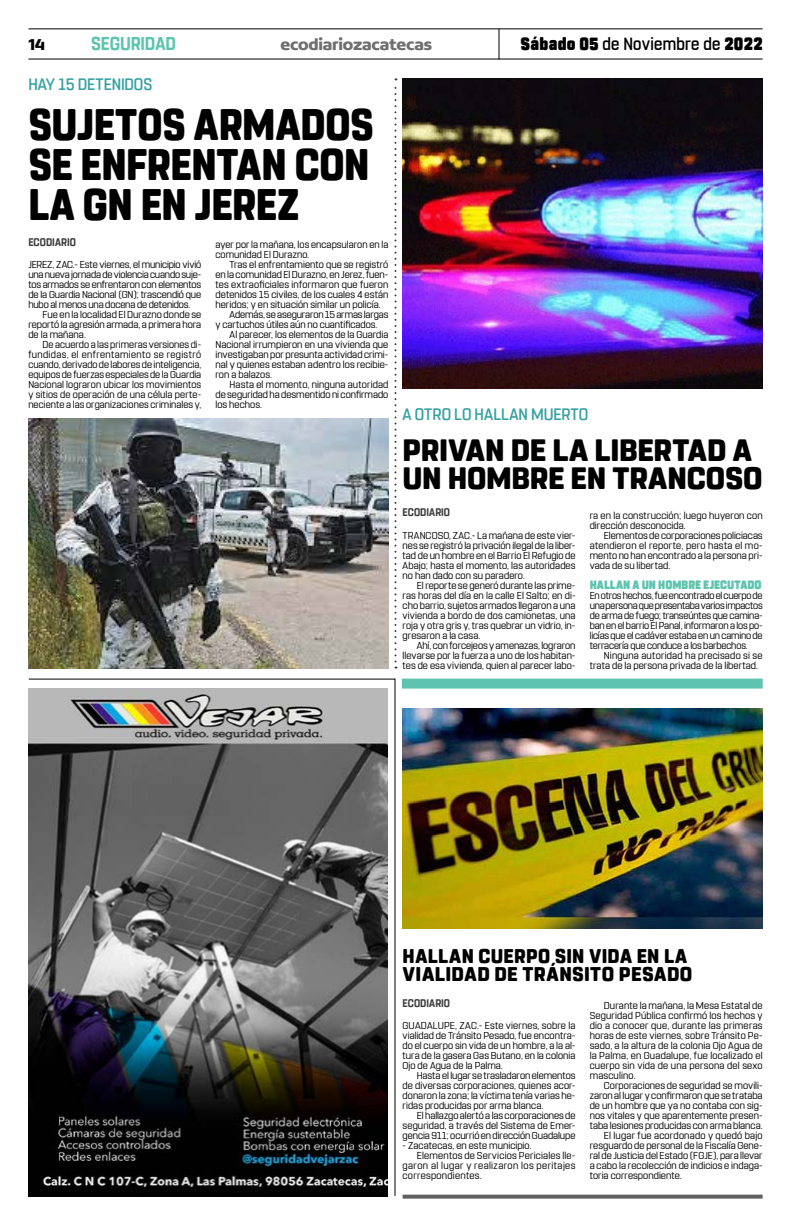
<style>
.page{position:relative;width:791px;height:1225px;background:#fff}
.page>*{position:absolute;margin:0;border:0;box-sizing:border-box;transform-origin:0 0}
.t1{font:800 44px/40px "Rohn Rounded";letter-spacing:-.01em;color:#000;text-align:justify;scale:.91 1}
.t2{font:800 30.8px/28px "Rohn Rounded";letter-spacing:-.005em;color:#000}
.t3{font:800 19.8px/18px "Rohn Rounded";letter-spacing:.02em;color:#000}
.t4{font:700 18.6px "Rohn Rounded";letter-spacing:-.01em;color:#5ec4af;scale:.91 1}
.t5{font:500 17.6px "Rohn Rounded";letter-spacing:.015em;color:#000;scale:.91 1}
.t6{font:700 16.9px "Concord";letter-spacing:-.01em;color:#706f6f}
.t7{font:700 16.9px "Concord";color:#000}
.t8{font:500 16.5px "Rohn Rounded";letter-spacing:.005em;color:#36a1a1;scale:.95 1}
.t9{font:900 12.1px "Rohn Rounded";color:#5ec4af;scale:.91 1}
.t10{font:700 11px "Rohn Rounded";letter-spacing:.005em;color:#3d3d3d;scale:.91 1}
.t11{font:10px/10px "Rohn Rounded";letter-spacing:.005em;color:#000;text-align:justify}
.t12{font:10px "Rohn Rounded";letter-spacing:.04em;color:#000}
.t13{font:10px "Rohn Rounded";letter-spacing:-.015em;color:#000}
.t14{font:10px "Rohn Rounded";letter-spacing:.03em;color:#000}
.s1{font-weight:900}
</style>
<div class="page">
<hr style="left:28px;top:28px;width:735px;height:1px;background:#000">
<hr style="left:28px;top:59px;width:735px;height:1px;background:#000">
<hr style="left:498px;top:29px;width:1px;height:31px;background:#000">
<svg style="left:403px;top:1194px;width:360px;height:4px"></svg>
<div style="left:402px;top:678px;width:361px;height:10px;background:#5ec4af"></div>
<svg style="left:28px;top:678px;width:368px;height:519px"></svg>
<img style="left:28px;top:688px;width:360px;height:508px">
<img style="left:28px;top:418px;width:360px;height:250px">
<svg style="left:394px;top:78px;width:2px;height:590px"></svg>
<img style="left:403px;top:78px;width:360px;height:310px">
<img style="left:403px;top:708px;width:360px;height:220px">
<h3 class="t7" style="left:28px;top:34px;width:18px">14</h3>
<h3 class="t4" style="left:91px;top:32px;width:95px">SEGURIDAD</h3>
<h3 class="t6" style="left:280px;top:34px;width:153px">ecodiariozacatecas</h3>
<h3 class="t5" style="left:520px;top:33px;width:268px"><span class="s1">Sábado 05</span> de Noviembre de <span class="s1">2022</span></h3>
<h3 class="t8" style="left:28px;top:75px;width:132px">HAY 15 DETENIDOS</h3>
<h1 class="t1" style="left:28px;top:105px;width:381px">SUJETOS ARMADOS SE ENFRENTAN CON LA GN EN JEREZ</h1>
<p class="t10" style="left:28px;top:236px;width:54px">ECODIARIO</p>
<p class="t11" style="left:215px;top:240px;width:174px">ayer por la mañana, los encapsularon en la comunidad El Durazno.</p>
<p class="t11" style="left:230px;top:260px;width:160px">Tras el enfrentamiento que se registró</p>
<p class="t11" style="left:215px;top:270px;width:174px">en la comunidad El Durazno, en Jerez, fuen-</p>
<p class="t11" style="left:215px;top:280px;width:174px">tes extraoficiales informaron que fueron</p>
<p class="t11" style="left:215px;top:290px;width:174px">detenidos 15 civiles, de los cuales 4 están</p>
<p class="t11" style="left:215px;top:300px;width:167px">heridos; y en situación similar un policía.</p>
<p class="t13" style="left:230px;top:309px;width:160px">Además, se aseguraron 15 armas largas</p>
<p class="t11" style="left:215px;top:320px;width:163px">y cartuchos útiles aún no cuantificados.</p>
<p class="t11" style="left:230px;top:330px;width:160px">Al parecer, los elementos de la Guardia</p>
<p class="t11" style="left:215px;top:340px;width:174px">Nacional irrumpieron en una vivienda que</p>
<p class="t11" style="left:215px;top:350px;width:174px">investigaban por presunta actividad crimi-</p>
<p class="t11" style="left:215px;top:360px;width:174px">nal y quienes estaban adentro los recibie-</p>
<p class="t11" style="left:215px;top:370px;width:58px">ron a balazos.</p>
<p class="t11" style="left:230px;top:380px;width:160px">Hasta el momento, ninguna autoridad</p>
<p class="t11" style="left:215px;top:390px;width:174px">de seguridad ha desmentido ni confirmado</p>
<p class="t11" style="left:215px;top:400px;width:48px">los hechos.</p>
<p class="t11" style="left:28px;top:260px;width:174px">JEREZ, ZAC.- Este viernes, el municipio vivió una nueva jornada de violencia cuando suje&shy;tos armados se enfrentaron con elementos de la Guardia Nacional (GN); trascendió que hubo al menos una docena de detenidos.</p>
<p class="t11" style="left:28px;top:310px;width:174px;text-indent:14px">Fue en la localidad El Durazno donde se reportó la agresión armada, a primera hora de la mañana.</p>
<p class="t11" style="left:28px;top:340px;width:174px;text-indent:14px">De acuerdo a las primeras versiones di&shy;fundidas, el enfrentamiento se registró cuando, derivado de labores de inteligencia, equipos de fuerzas especiales de la Guardia Nacional lograron ubicar los movimientos y sitios de operación de una célula perte&shy;neciente a las organizaciones criminales y,</p>
<h3 class="t8" style="left:403px;top:405px;width:197px">A OTRO LO HALLAN MUERTO</h3>
<h2 class="t2" style="left:403px;top:436px;width:361px">PRIVAN DE LA LIBERTAD A<br>UN HOMBRE EN TRANCOSO</h2>
<p class="t10" style="left:403px;top:506px;width:54px">ECODIARIO</p>
<p class="t11" style="left:590px;top:510px;width:174px">ra en la construcción; luego huyeron con dirección desconocida.</p>
<p class="t11" style="left:590px;top:530px;width:174px;text-indent:14px">Elementos de corporaciones policiacas atendieron el reporte, pero hasta el mo&shy;mento no han encontrado a la persona pri&shy;vada de su libertad.</p>
<p class="t9" style="left:590px;top:577px;width:191px">HALLAN A UN HOMBRE EJECUTADO</p>
<p class="t11" style="left:590px;top:590px;width:174px">En otros hechos, fue encontrado el cuerpo de una persona que presentaba varios impactos de arma de fuego; transeúntes que camina&shy;ban en el barrio El Panal, informaron a los po&shy;licías que el cadáver estaba en un camino de terracería que conduce a los barbechos.</p>
<p class="t11" style="left:590px;top:650px;width:174px;text-indent:14px">Ninguna autoridad ha precisado si se trata de la persona privada de la libertad.</p>
<p class="t11" style="left:403px;top:530px;width:174px">TRANCOSO, ZAC.- La mañana de este vier&shy;nes se registró la privación ilegal de la liber&shy;tad de un hombre en el Barrio El Refugio de Abajo; hasta el momento, las autoridades no han dado con su paradero.</p>
<p class="t11" style="left:403px;top:580px;width:174px;text-indent:14px">El reporte se generó durante las prime&shy;ras horas del día en la calle El Salto; en di&shy;cho barrio, sujetos armados llegaron a una vivienda a bordo de dos camionetas, una roja y otra gris y, tras quebrar un vidrio, in&shy;gresaron a la casa.</p>
<p class="t11" style="left:403px;top:640px;width:174px;text-indent:14px">Ahí, con forcejeos y amenazas, lograron llevarse por la fuerza a uno de los habitan&shy;tes de esa vivienda, quien al parecer labo-</p>
<h3 class="t3" style="left:403px;top:947px;width:291px">HALLAN CUERPO SIN VIDA EN LA<br>VIALIDAD DE TRÁNSITO PESADO</h3>
<p class="t10" style="left:403px;top:996px;width:54px">ECODIARIO</p>
<p class="t11" style="left:590px;top:1000px;width:174px;text-indent:14px">Durante la mañana, la Mesa Estatal de Seguridad Pública confirmó los hechos y dio a conocer que, durante las primeras horas de este viernes, sobre Tránsito Pe&shy;sado, a la altura de la colonia Ojo Agua de la Palma, en Guadalupe, fue localizado el cuerpo sin vida de una persona del sexo masculino.</p>
<p class="t11" style="left:604px;top:1080px;width:160px">Corporaciones de seguridad se movili-</p>
<p class="t11" style="left:590px;top:1090px;width:174px">zaron al lugar y confirmaron que se trataba</p>
<p class="t11" style="left:590px;top:1100px;width:174px">de un hombre que ya no contaba con sig-</p>
<p class="t11" style="left:590px;top:1110px;width:174px">nos vitales y que aparentemente presen-</p>
<p class="t11" style="left:590px;top:1120px;width:174px">taba lesiones producidas con arma blanca.</p>
<p class="t11" style="left:604px;top:1130px;width:160px">El lugar fue acordonado y quedó bajo</p>
<p class="t11" style="left:590px;top:1140px;width:174px">resguardo de personal de la Fiscalía Gene-</p>
<p class="t11" style="left:590px;top:1150px;width:174px">ral de Justicia del Estado (FGJE), para llevar</p>
<p class="t11" style="left:590px;top:1160px;width:174px">a cabo la recolección de indicios e indaga-</p>
<p class="t11" style="left:590px;top:1170px;width:94px">toria correspondiente.</p>
<p class="t11" style="left:403px;top:1020px;width:174px">GUADALUPE, ZAC.- Este viernes, sobre la vialidad de Tránsito Pesado, fue encontra&shy;do el cuerpo sin vida de un hombre, a la al&shy;tura de la gasera Gas Butano, en la colonia Ojo de Agua de la Palma.</p>
<p class="t11" style="left:403px;top:1070px;width:174px;text-indent:14px">Hasta el lugar se trasladaron elementos de diversas corporaciones, quienes acor&shy;donaron la zona; la víctima tenía varias he&shy;ridas producidas por arma blanca.</p>
<p class="t11" style="left:403px;top:1110px;width:174px;text-indent:14px">El hallazgo alertó a las corporaciones de seguridad, a través del Sistema de Emer&shy;gencia 911; ocurrió en dirección Guadalupe</p>
<p class="t11" style="left:403px;top:1140px;width:131px">- Zacatecas, en este municipio.</p>
<p class="t11" style="left:417px;top:1150px;width:160px">Elementos de Servicios Periciales lle-</p>
<p class="t12" style="left:403px;top:1159px;width:174px">garon al lugar y realizaron los peritajes</p>
<p class="t14" style="left:403px;top:1169px;width:81px">correspondientes.</p>
</div>
